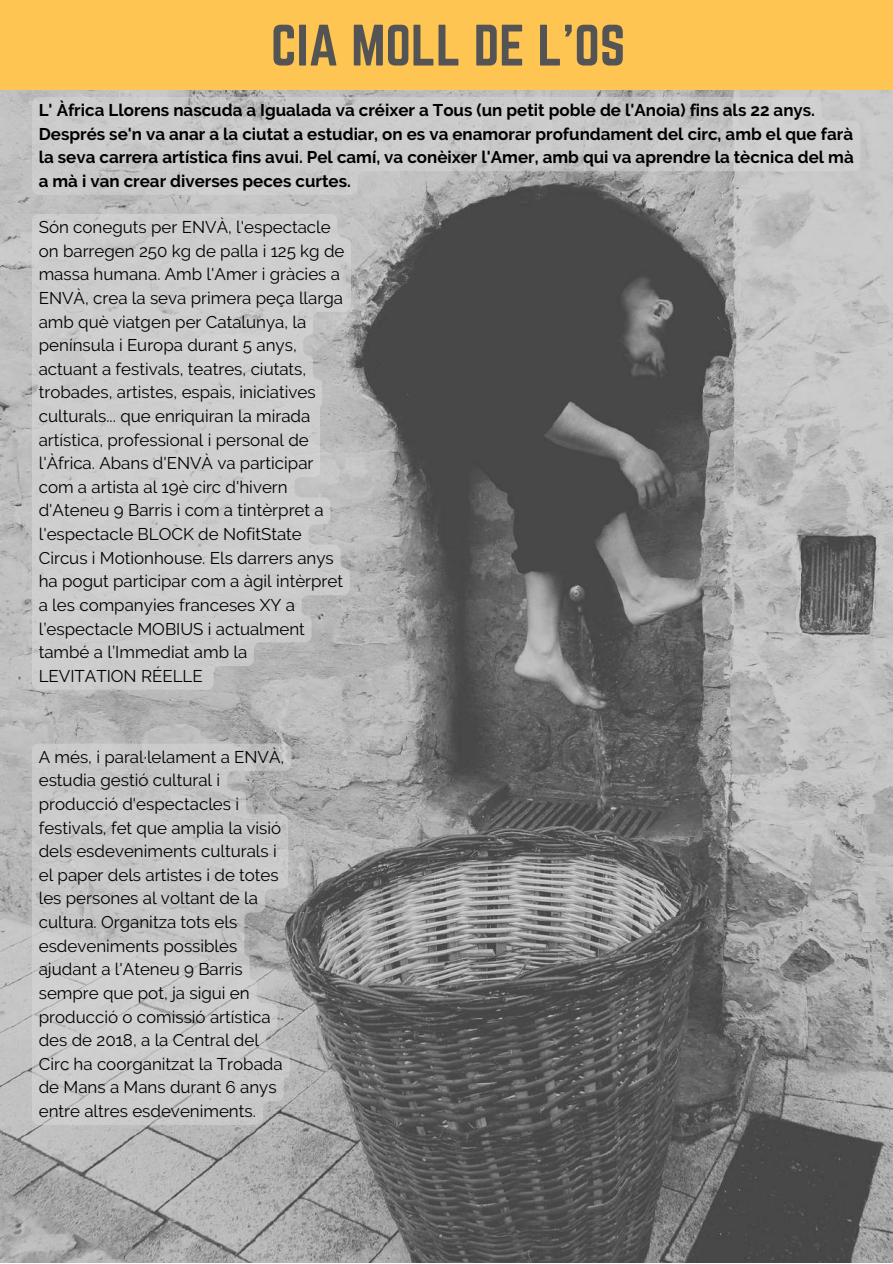
<style>
.page{position:relative;width:893px;height:1264px;background:#fff}
.page>*{position:absolute;margin:0;border:0;box-sizing:border-box;transform-origin:0 0}
.t1{font:51px "Norwester";color:#545454}
.t2{font:16.95px/23.5px "Raleway";color:#000}
.t3{font:700 16.95px/23.5px "Raleway";color:#000}
</style>
<div class="page">
<img style="left:0;top:89px;width:892px;height:1173px">
<div style="left:0;top:0;width:892px;height:89px;background:#ffc553"></div>
<svg style="left:32px;top:214px;width:319px;height:475px;background:#cacaca"></svg>
<svg style="left:32px;top:97px;width:828px;height:98px;background:#c4c4c4"></svg>
<svg style="left:32px;top:743px;width:259px;height:381px;background:#c5c5c5"></svg>
<h1 class="t1" style="left:271px;top:15px;width:356px">CIA MOLL DE L'OS</h1>
<p class="t3" style="left:39px;top:98px;width:816px">L' Àfrica Llorens nascuda a Igualada va créixer a Tous (un petit poble de l'Anoia) fins als 22 anys.<br>Després se'n va anar a la ciutat a estudiar, on es va enamorar profundament del circ, amb el que farà la seva carrera artística fins avui. Pel camí, va conèixer l'Amer, amb qui va aprendre la tècnica del mà a mà i van crear diverses peces curtes.</p>
<p class="t2" style="left:39px;top:215px;width:307px">Són coneguts per ENVÀ, l'espectacle on barregen 250 kg de palla i 125 kg de massa humana. Amb l'Amer i gràcies a ENVÀ, crea la seva primera peça llarga amb què viatgen per Catalunya, la península i Europa durant 5 anys, actuant a festivals, teatres, ciutats, trobades, artistes, espais, iniciatives culturals... que enriquiran la mirada artística, professional i personal de l'Àfrica. Abans d'ENVÀ va participar com a artista al 19è circ d'hivern d'Ateneu 9 Barris i com a tintèrpret a l'espectacle BLOCK de NofitState Circus i Motionhouse. Els darrers anys ha pogut participar com a àgil intèrpret a les companyies franceses XY a l’espectacle MOBIUS i actualment també a l’Immediat amb la LEVITATION RÉELLE</p>
<p class="t2" style="left:39px;top:745px;width:247px">A més, i paral·lelament a ENVÀ, estudia gestió cultural i producció d'espectacles i festivals, fet que amplia la visió dels esdeveniments culturals i el paper dels artistes i de totes les persones al voltant de la cultura. Organitza tots els esdeveniments possibles ajudant a l'Ateneu 9 Barris sempre que pot, ja sigui en producció o comissió artística des de 2018, a la Central del<br>Circ ha coorganitzat la Trobada de Mans a Mans durant 6 anys entre altres esdeveniments.</p>
</div>
